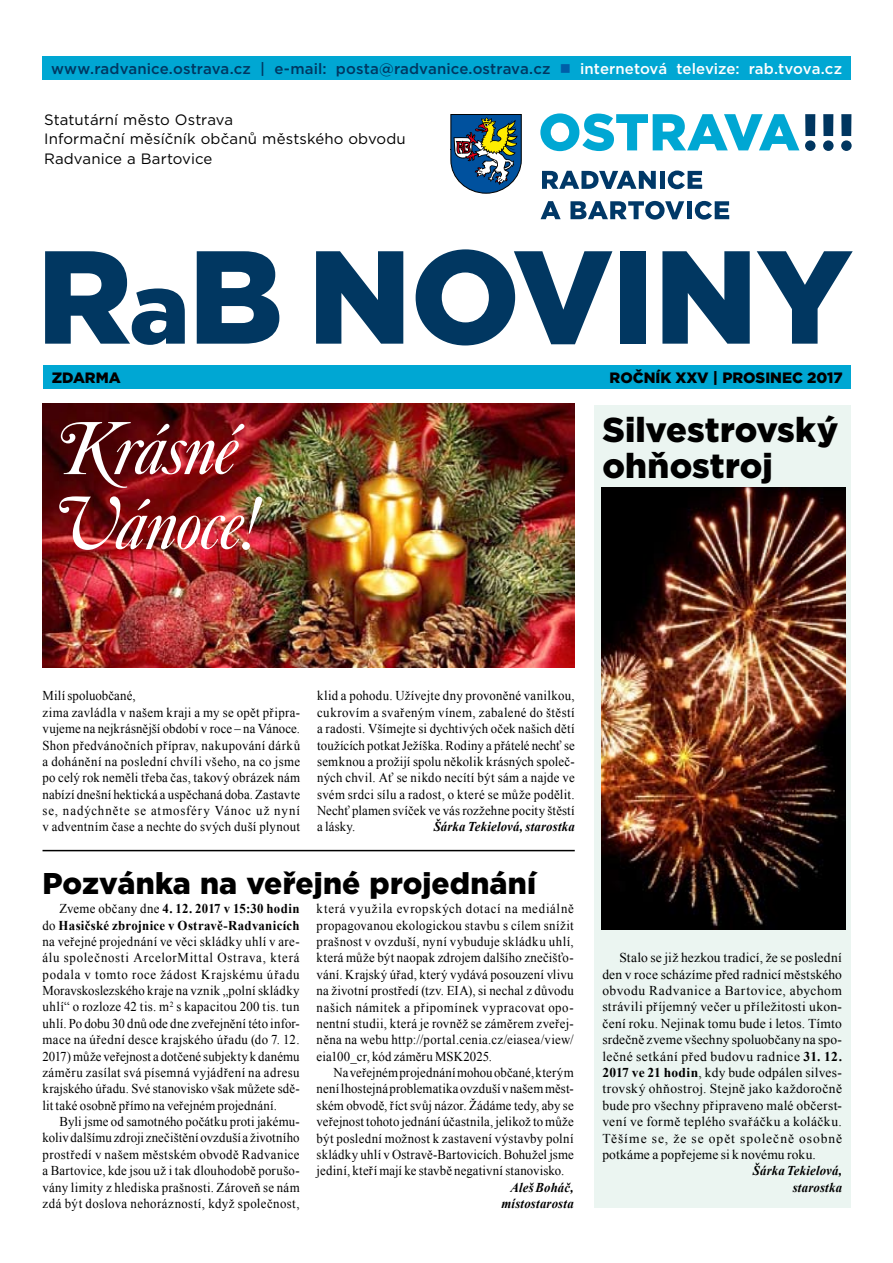
<style>
.page{position:relative;width:893px;height:1263px;background:#fff}
.page>*{position:absolute;margin:0;border:0;box-sizing:border-box;transform-origin:0 0}
.t1{font:900 132px "Gotham";letter-spacing:-.01em;color:#013761}
.t2{font:italic 78px/75px "Caslon Swash DOT";letter-spacing:-.02em;color:#fff}
.t3{font:900 34.5px/36px "Gotham";letter-spacing:.005em;color:#000}
.t4{font:900 30px "Gotham";letter-spacing:.005em;color:#000}
.t5{font:500 15px "Gotham";letter-spacing:.005em;color:#013761}
.t6{font:15px/19.5px "Gotham";letter-spacing:.005em;color:#000}
.t7{font:900 15px "Gotham";color:#000}
.t8{font:13.5px/16.4px "Times New Roman";letter-spacing:.02em;color:#000;text-align:justify;scale:.95 1}
.t9{font:13.5px/16.4px "Times New Roman";letter-spacing:.02em;color:#000;text-align:justify}
.t10{font:italic 700 13.5px/16.4px "Times New Roman";letter-spacing:.015em;color:#000;text-align:right;scale:.95 1}
.s1{color:#005ea8}
.s2{color:#fff}
.s3{font-size:100.5px}
.s4{font-weight:700}
</style>
<div class="page">
<img style="left:42px;top:404px;width:533px;height:264px">
<div style="left:43px;top:365px;width:808px;height:23px;background:#00a7d3"></div>
<svg style="left:540px;top:113px;width:259px;height:38px"></svg>
<div style="left:805px;top:140px;width:10px;height:11px;background:#003660;border-radius:50%"></div>
<div style="left:823px;top:140px;width:11px;height:11px;background:#003660;border-radius:50%"></div>
<div style="left:805px;top:114px;width:10px;height:22px;background:#003660"></div>
<div style="left:823px;top:114px;width:10px;height:22px;background:#003660"></div>
<div style="left:841px;top:114px;width:10px;height:22px;background:#003660"></div>
<div style="left:841px;top:140px;width:11px;height:11px;background:#003660;border-radius:50%"></div>
<svg style="left:542px;top:171px;width:114px;height:18px"></svg>
<div style="left:660px;top:171px;width:5px;height:18px;background:#003867"></div>
<svg style="left:668px;top:171px;width:34px;height:18px"></svg>
<svg style="left:541px;top:201px;width:20px;height:18px"></svg>
<svg style="left:570px;top:201px;width:114px;height:19px"></svg>
<div style="left:687px;top:201px;width:5px;height:18px;background:#003867"></div>
<svg style="left:695px;top:201px;width:34px;height:19px"></svg>
<svg style="left:450px;top:114px;width:72px;height:80px"></svg>
<div style="left:43px;top:56px;width:807px;height:23px;background:#00a7d3"></div>
<div style="left:594px;top:406px;width:256px;height:802px;background:#ebf5f1"></div>
<img style="left:601px;top:487px;width:244px;height:442px">
<hr style="left:43px;top:850px;width:532px;height:1px;background:#000">
<p class="t5" style="left:51px;top:58px;width:793px">www.radvanice.ostrava.cz | e‑mail: posta@radvanice.ostrava.cz <span class="s1">■</span> <span class="s2">internetová televize: rab.tvova.cz</span></p>
<p class="t6" style="left:44px;top:109px;width:363px">Statutární město Ostrava<br>Informační měsíčník občanů městského obvodu<br>Radvanice a Bartovice</p>
<h1 class="t1" style="left:37px;top:206px;width:817px">R<span class="s3">a</span>B NOVINY</h1>
<p class="t7" style="left:52px;top:367px;width:70px">zdarma</p>
<p class="t7" style="left:610px;top:367px;width:235px">ROČNÍK XXV | prosinec 2017</p>
<h2 class="t2" style="left:56px;top:419px;width:202px">Krásné<br>Vánoce!</h2>
<h3 class="t3" style="left:602px;top:411px;width:237px">Silvestrovský ohňostroj</h3>
<p class="t8" style="left:43px;top:687px;width:273px;text-align:left">Milí spoluobčané,<br>zima zavládla v našem kraji a my se opět připra&shy;vujeme na nejkrásnější období v roce – na Vánoce.<br>Shon předvánočních příprav, nakupování dárků a dohánění na poslední chvíli všeho, na co jsme po celý rok neměli třeba čas, takový obrázek nám nabízí dnešní hektická a uspěchaná doba. Zastavte se, nadýchněte se atmosféry Vánoc už nyní v adventním čase a nechte do svých duší plynout</p>
<p class="t8" style="left:317px;top:687px;width:273px">klid a pohodu. Užívejte dny provoněné vanilkou, cukrovím a svařeným vínem, zabalené do štěstí a radosti. Všímejte si dychtivých oček našich dětí toužících potkat Ježíška. Rodiny a přátelé nechť se semknou a prožijí spolu několik krásných společ&shy;ných chvil. Ať se nikdo necítí být sám a najde ve svém srdci sílu a radost, o které se může podělit.<br>Nechť plamen svíček ve vás rozžehne pocity štěstí a lásky.</p>
<p class="t10" style="left:434px;top:818px;width:150px">Šárka Tekielová, starostka</p>
<h3 class="t4" style="left:43px;top:862px;width:495px">Pozvánka na veřejné projednání</h3>
<p class="t8" style="left:43px;top:900px;width:272px;text-indent:17px">Zveme občany dne <span class="s4">4. 12. 2017 v 15:30 hodin </span>do <span class="s4">Hasičské zbrojnice v Ostravě‑Radvanicích </span>na veřejné projednání ve věci skládky uhlí v are&shy;álu společnosti ArcelorMittal Ostrava, která podala v tomto roce žádost Krajskému úřadu Moravskoslezského kraje na vznik „polní skládky uhlí“ o rozloze 42 tis. m<sup>2</sup> s kapacitou 200 tis. tun uhlí. Po dobu 30 dnů ode dne zveřejnění této infor&shy;mace na úřední desce krajského úřadu (do 7. 12.<br>2017) může veřejnost a dotčené subjekty k danému záměru zasílat svá písemná vyjádření na adresu krajského úřadu. Své stanovisko však můžete sdě&shy;lit také osobně přímo na veřejném projednání.</p>
<p class="t8" style="left:43px;top:1113px;width:272px;text-indent:17px">Byli jsme od samotného počátku proti jakému&shy;koliv dalšímu zdroji znečištění ovzduší a životního prostředí v našem městském obvodě Radvanice a Bartovice, kde jsou už i tak dlouhodobě porušo&shy;vány limity z hlediska prašnosti. Zároveň se nám zdá být doslova nehorázností, když společnost,</p>
<p class="t8" style="left:317px;top:900px;width:272px">která využila evropských dotací na mediálně propagovanou ekologickou stavbu s cílem snížit prašnost v ovzduší, nyní vybuduje skládku uhlí, která může být naopak zdrojem dalšího znečišťo&shy;vání. Krajský úřad, který vydává posouzení vlivu na životní prostředí (tzv. EIA), si nechal z důvodu našich námitek a připomínek vypracovat opo&shy;nentní studii, která je rovněž se záměrem zveřej&shy;něna na webu http://portal.cenia.cz/eiasea/view/ eia100_cr, kód záměru MSK2025.</p>
<p class="t8" style="left:317px;top:1064px;width:272px;text-indent:17px">Na veřejném projednání mohou občané, kterým není lhostejná problematika ovzduší vnašem měst&shy;ském obvodě, říct svůj názor. Žádáme tedy, aby se veřejnost tohoto jednání účastnila, jelikož to může být poslední možnost k zastavení výstavby polní skládky uhlí v Ostravě‑Bartovicích. Bohužel jsme jediní, kteří mají ke stavbě negativní stanovisko.</p>
<p class="t10" style="left:501px;top:1178px;width:78px">Aleš Boháč, místostarosta</p>
<p class="t9" style="left:602px;top:949px;width:241px;text-indent:17px">Stalo se již hezkou tradicí, že se poslední den v roce scházíme před radnicí městského obvodu Radvanice a Bartovice, abychom strávili příjemný večer u příležitosti ukon&shy;čení roku. Nejinak tomu bude i letos. Tímto srdečně zveme všechny spoluobčany na spo&shy;lečné setkání před budovu radnice <span class="s4">31. 12.<br>2017 ve 21 hodin</span>, kdy bude odpálen silves&shy;trovský ohňostroj. Stejně jako každoročně bude pro všechny připraveno malé občerst&shy;vení ve formě teplého svařáčku a koláčku.<br>Těšíme se, že se opět společně osobně potkáme a popřejeme si k novému roku.</p>
<p class="t10" style="left:753px;top:1162px;width:95px">Šárka Tekielová, starostka</p>
</div>
